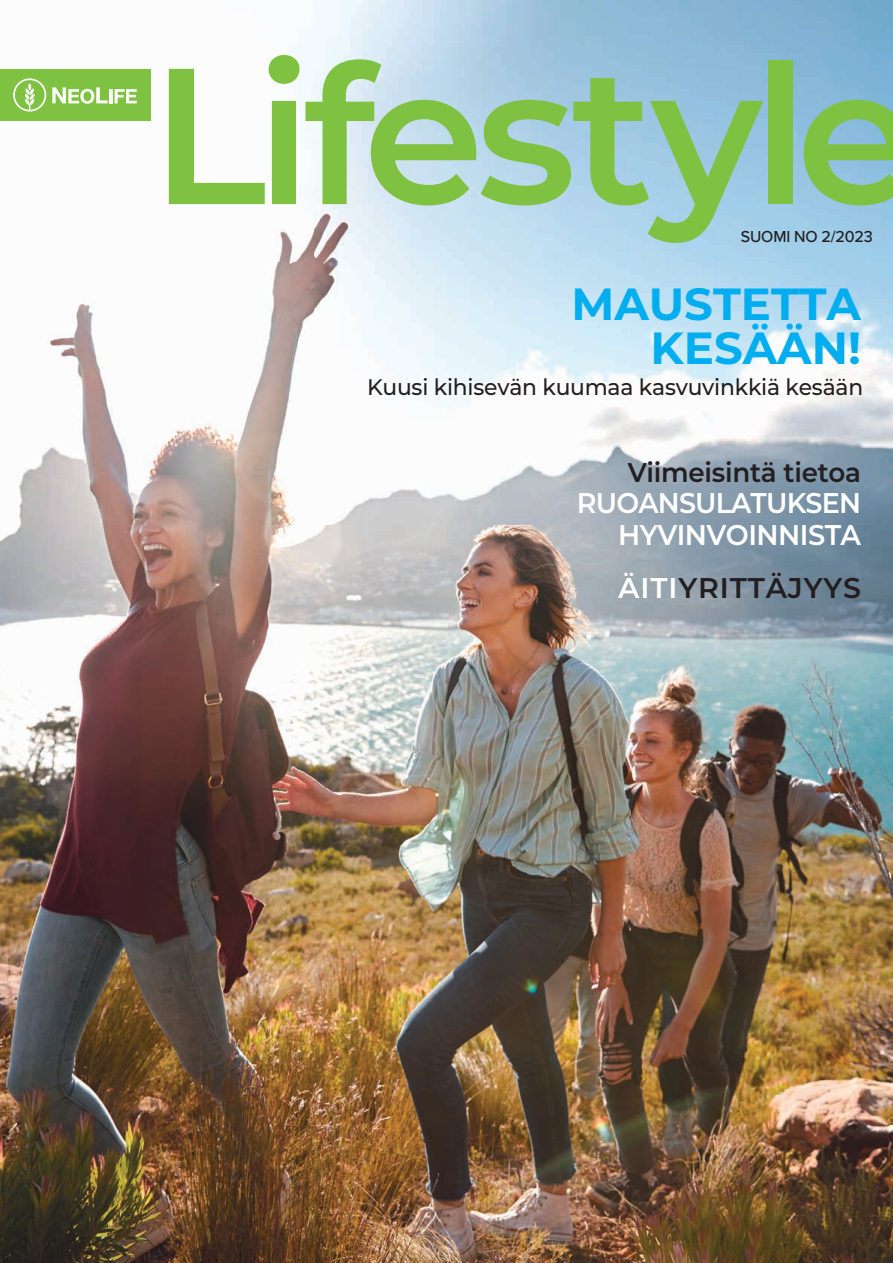
<style>
.page{position:relative;width:893px;height:1263px;background:#fff}
.page>*{position:absolute;margin:0;border:0;box-sizing:border-box;transform-origin:0 0}
.t1{font:600 193.2px "Montserrat";letter-spacing:-.045em;color:#7fc241}
.t2{font:700 45px/43.5px "Montserrat";color:#00aeef;text-align:right}
.t3{font:600 28.5px/31.5px "Montserrat";letter-spacing:-.03em;color:#fff;text-align:right;scale:.95 1}
.t4{font:600 28.5px "Montserrat";letter-spacing:.03em;color:#231f20}
.t5{font:600 27px "Montserrat";letter-spacing:-.01em;color:#231f20}
.t6{font:500 22.5px "Montserrat";letter-spacing:-.01em;color:#231f20}
.t7{font:500 16.5px "Proxima Nova";letter-spacing:-.01em;color:#231f20}
.s1{color:#fff}
</style>
<div class="page">
<img style="left:0;top:0;width:893px;height:1263px">
<div style="left:0;top:69px;width:151px;height:51px;background:#7fc241"></div>
<svg style="left:13px;top:78px;width:33px;height:34px"></svg>
<svg style="left:52px;top:87px;width:56px;height:17px"></svg>
<hr style="left:109px;top:89px;width:3px;height:14px;background:#fff">
<svg style="left:115px;top:89px;width:22px;height:14px"></svg>
<h1 class="t1" style="left:151px;top:-1px;width:767px">Lifestyle</h1>
<p class="t7" style="left:741px;top:225px;width:134px">SUOMI NO 2/2023</p>
<h2 class="t2" style="left:571px;top:280px;width:291px">MAUSTETTA<br>KESÄÄN!</h2>
<p class="t6" style="left:367px;top:371px;width:498px">Kuusi kihisevän kuumaa kasvuvinkkiä kesään</p>
<p class="t5" style="left:628px;top:453px;width:235px">Viimeisintä tietoa</p>
<p class="t3" style="left:577px;top:486px;width:301px">RUOANSULATUKSEN<br>HYVINVOINNISTA</p>
<p class="t4" style="left:618px;top:568px;width:244px"><span class="s1">ÄITI</span>YRITTÄJYYS</p>
</div>
